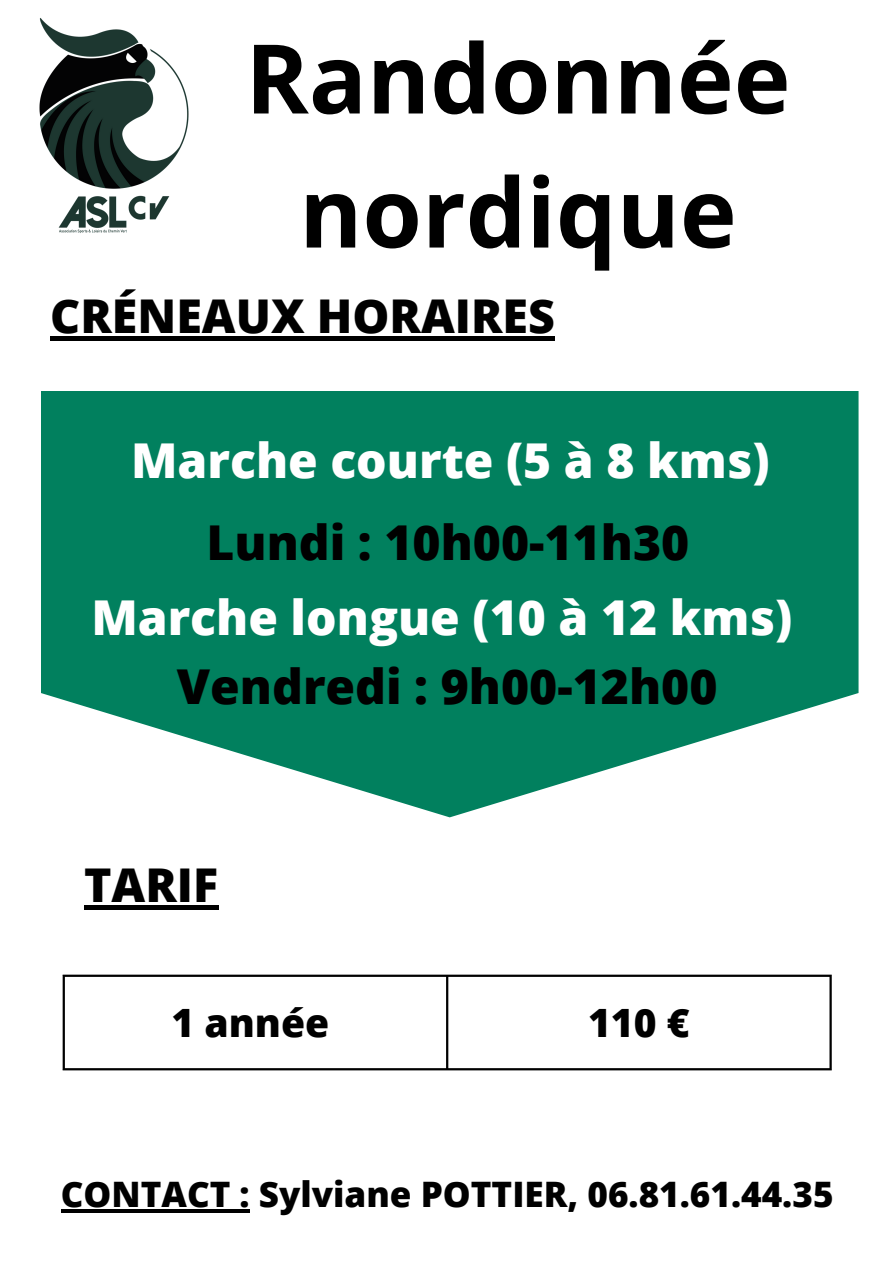
<style>
.page{position:relative;width:894px;height:1264px;background:#fff}
.page>*{position:absolute;margin:0;border:0;box-sizing:border-box;transform-origin:0 0}
.t1{font:700 96.15px/133.9px "Open Sans";color:#000;text-align:center}
.t2{font:800 48px "Open Sans";color:#fff}
.t3{font:800 48px "Open Sans";color:#000}
.t4{font:800 46.5px "Open Sans";color:#000}
.t5{font:800 39px "Open Sans";color:#000}
.t6{font:800 35.1px "Open Sans";color:#000}
</style>
<div class="page">
<svg style="left:41px;top:391px;width:817px;height:426px;background:#269275"></svg>
<img style="left:39px;top:18px;width:150px;height:215px">
<hr style="left:63px;top:976px;width:2px;height:92px;background:#000">
<hr style="left:446px;top:976px;width:2px;height:92px;background:#000">
<hr style="left:829px;top:976px;width:2px;height:92px;background:#000">
<hr style="left:63px;top:974px;width:768px;height:2px;background:#000">
<hr style="left:63px;top:1068px;width:768px;height:2px;background:#000">
<hr style="left:50px;top:336px;width:505px;height:4px;background:#000">
<hr style="left:84px;top:905px;width:134px;height:4px;background:#000">
<hr style="left:61px;top:1209px;width:189px;height:3px;background:#000">
<p class="t1" style="left:245px;top:9px;width:546px">Randonnée nordique</p>
<p class="t4" style="left:50px;top:283px;width:506px">CRÉNEAUX HORAIRES</p>
<p class="t2" style="left:131px;top:426px;width:639px">Marche courte (5 à 8 kms)</p>
<p class="t3" style="left:206px;top:509px;width:484px">Lundi : 10h00-11h30</p>
<p class="t2" style="left:91px;top:584px;width:702px">Marche longue (10 à 12 kms)</p>
<p class="t3" style="left:177px;top:653px;width:542px">Vendredi : 9h00-12h00</p>
<p class="t4" style="left:84px;top:851px;width:136px">TARIF</p>
<p class="t5" style="left:171px;top:994px;width:159px">1 année</p>
<p class="t5" style="left:588px;top:994px;width:103px">110 €</p>
<p class="t6" style="left:61px;top:1169px;width:774px">CONTACT : Sylviane POTTIER, 06.81.61.44.35</p>
</div>
